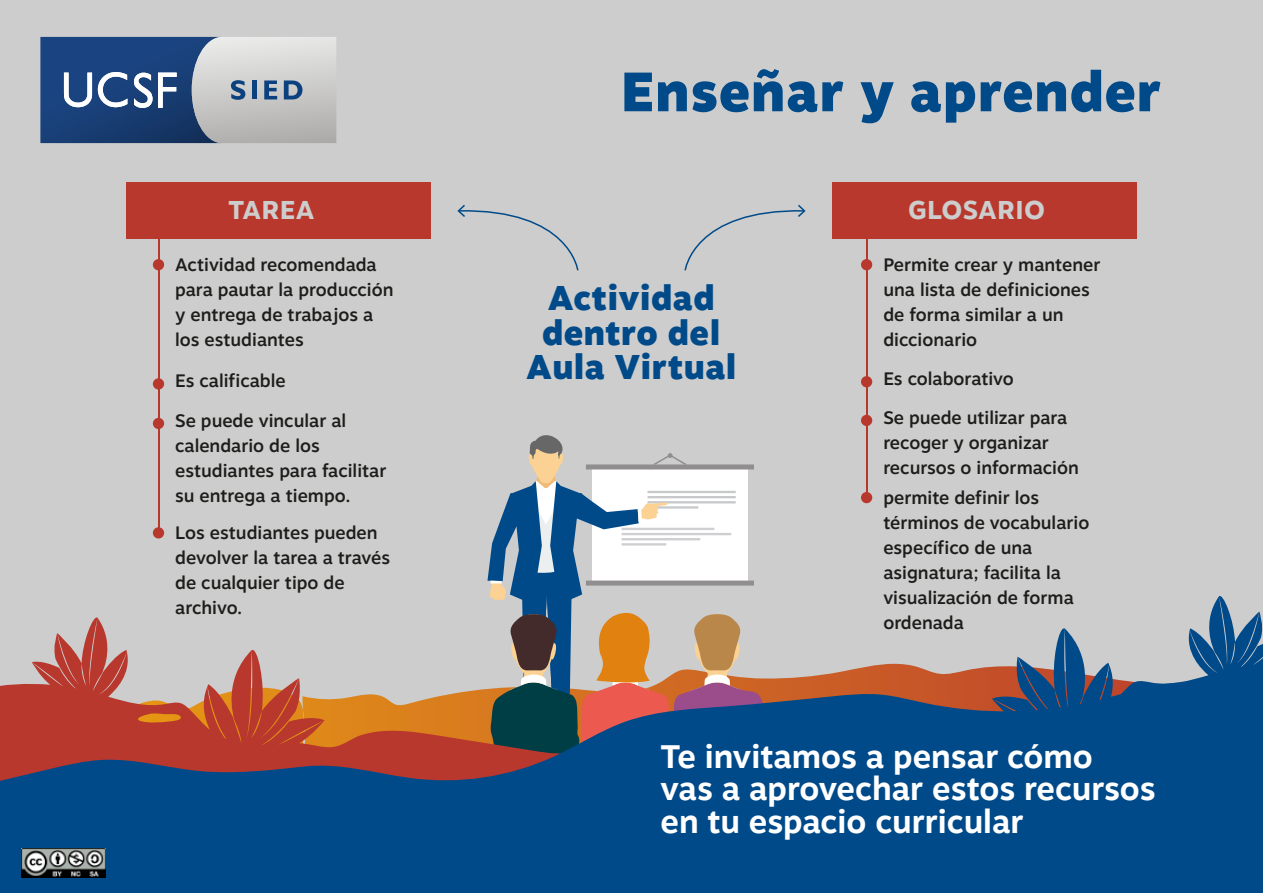
<style>
.page{position:relative;width:1263px;height:893px;background:#cdcdcd}
.page>*{position:absolute;margin:0;border:0;box-sizing:border-box;transform-origin:0 0}
.t1{font:900 55.2px "Motiva Sans";letter-spacing:.02em;color:#004a89}
.t2{font:900 34.35px/34.2px "Motiva Sans";letter-spacing:.02em;color:#004a89;text-align:center}
.t3{font:700 32.55px/32.5px "Motiva Sans";color:#fff}
.t4{font:700 31.65px "Motiva Sans";color:#cdcdcd}
.t5{font:500 18px/24.9px "Motiva Sans";color:#1d1d1b}
</style>
<div class="page">
<svg style="left:32px;top:617px;width:230px;height:58px"></svg>
<svg style="left:821px;top:596px;width:442px;height:79px"></svg>
<svg style="left:0;top:675px;width:1263px;height:218px;background:#2a4e79"></svg>
<svg style="left:487px;top:435px;width:289px;height:335px"></svg>
<svg style="left:40px;top:37px;width:296px;height:106px"></svg>
<div style="left:126px;top:182px;width:305px;height:56px;background:#b8382d"></div>
<hr style="left:158px;top:247px;width:1px;height:137px;background:#b8382d">
<div style="left:153px;top:378px;width:11px;height:12px;background:#b8382d;border-radius:50%"></div>
<hr style="left:158px;top:286px;width:1px;height:138px;background:#b8382d">
<div style="left:153px;top:418px;width:11px;height:11px;background:#b8382d;border-radius:50%"></div>
<hr style="left:158px;top:396px;width:1px;height:137px;background:#b8382d">
<div style="left:153px;top:527px;width:11px;height:11px;background:#b8382d;border-radius:50%"></div>
<div style="left:153px;top:259px;width:11px;height:11px;background:#b8382d;border-radius:50%"></div>
<div style="left:832px;top:182px;width:305px;height:56px;background:#b8382d"></div>
<hr style="left:866px;top:244px;width:1px;height:138px;background:#b8382d">
<div style="left:861px;top:376px;width:11px;height:11px;background:#b8382d;border-radius:50%"></div>
<div style="left:861px;top:415px;width:11px;height:11px;background:#b8382d;border-radius:50%"></div>
<hr style="left:866px;top:360px;width:1px;height:138px;background:#b8382d">
<div style="left:861px;top:492px;width:11px;height:11px;background:#b8382d;border-radius:50%"></div>
<div style="left:861px;top:259px;width:11px;height:11px;background:#b8382d;border-radius:50%"></div>
<svg style="left:684px;top:205px;width:121px;height:66px"></svg>
<svg style="left:457px;top:205px;width:122px;height:66px"></svg>
<img style="left:22px;top:848px;width:84px;height:30px">
<h3 class="t4" style="left:228px;top:184px;width:88px">TAREA</h3>
<p class="t5" style="left:175px;top:252px;width:220px">Actividad recomendada para pautar la producción y entrega de trabajos a los estudiantes</p>
<p class="t5" style="left:175px;top:361px;width:173px;line-height:39.6px">Es calificable<br>Se puede vincular al</p>
<p class="t5" style="left:175px;top:432px;width:213px">calendario de los estudiantes para facilitar su entrega a tiempo.</p>
<p class="t5" style="left:175px;top:520px;width:216px">Los estudiantes pueden devolver la tarea a través de cualquier tipo de archivo.</p>
<h1 class="t1" style="left:621px;top:51px;width:541px">Enseñar y aprender</h1>
<h2 class="t2" style="left:526px;top:280px;width:212px">Actividad dentro del<br>Aula Virtual</h2>
<h3 class="t4" style="left:908px;top:184px;width:138px">GLOSARIO</h3>
<p class="t5" style="left:883px;top:252px;width:219px">Permite crear y mantener una lista de definiciones de forma similar a un diccionario</p>
<p class="t5" style="left:883px;top:359px;width:186px;line-height:38.7px">Es colaborativo<br>Se puede utilizar para</p>
<p class="t5" style="left:883px;top:429px;width:197px">recoger y organizar recursos o información</p>
<p class="t5" style="left:883px;top:484px;width:207px">permite definir los términos de vocabulario específico de una asignatura; facilita la visualización de forma ordenada</p>
<h3 class="t3" style="left:660px;top:739px;width:497px">Te invitamos a pensar cómo<br>vas a aprovechar estos recursos en tu espacio curricular</h3>
</div>
